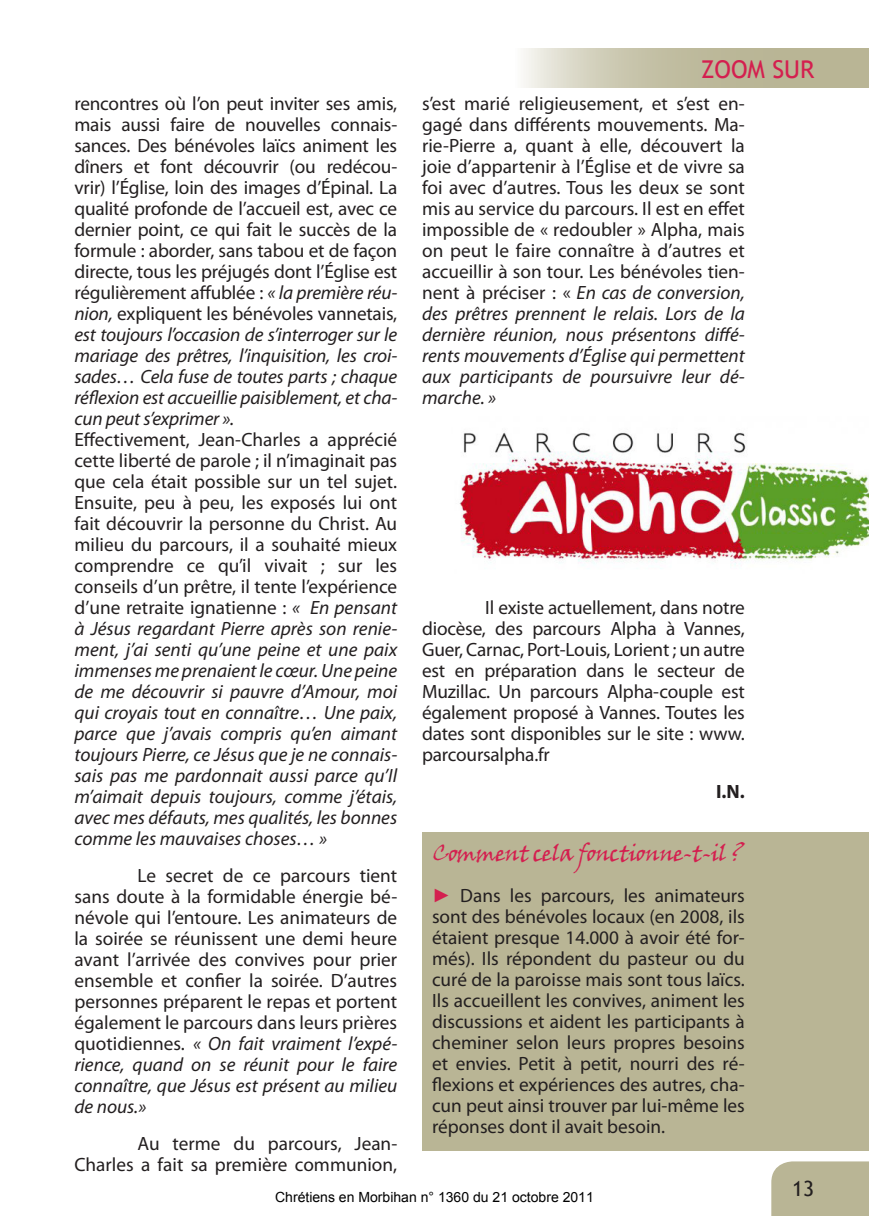
<style>
.page{position:relative;width:869px;height:1216px;background:#fff}
.page>*{position:absolute;margin:0;border:0;box-sizing:border-box;transform-origin:0 0}
.t1{font:24.5px "Trebuchet MS";color:#d41f4f}
.t2{font:22.75px "Viner Hand ITC";letter-spacing:-.03em;color:#d41f4f}
.t3{font:21px "Trebuchet MS";color:#231f20}
.t4{font:19.25px/21px "Myriad Pro";color:#231f20;text-align:justify}
.t5{font:italic 19.25px/21px "Myriad Pro";color:#231f20;text-align:justify}
.t6{font:700 19.25px "Myriad Pro";color:#231f20}
.t7{font:14px "Arial";color:#000}
.s1{font-style:italic}
.s2{font-style:normal}
.s3{font-family:"Times New Roman";font-style:italic;color:#d41f4f}
</style>
<div class="page">
<div style="left:422px;top:832px;width:446px;height:319px;background:#b9b595"></div>
<svg style="left:523px;top:49px;width:345px;height:39px;background:#c6c3a9"></svg>
<img style="left:459px;top:432px;width:409px;height:133px">
<div style="left:771px;top:1161px;width:98px;height:55px;background:#b9b595"></div>
<p class="t4" style="left:74px;top:93px;width:324px">rencontres où l’on peut inviter ses amis, mais aussi faire de nouvelles connais&shy;sances. Des bénévoles laïcs animent les dîners et font découvrir (ou redécou&shy;vrir) l’Église, loin des images d’Épinal. La qualité profonde de l’accueil est, avec ce dernier point, ce qui fait le succès de la formule : aborder, sans tabou et de façon directe, tous les préjugés dont l’Église est régulièrement affublée : <span class="s1">« la première réu&shy;nion,</span> expliquent les bénévoles vannetais, <span class="s1">est toujours l’occasion de s’interroger sur le mariage des prêtres, l’inquisition, les croi&shy;sades… Cela fuse de toutes parts ; chaque réflexion est accueillie paisiblement, et cha&shy;cun peut s’exprimer ».</span></p>
<p class="t5" style="left:74px;top:429px;width:324px"><span class="s2">Effectivement, Jean-Charles a apprécié cette liberté de parole ; il n’imaginait pas que cela était possible sur un tel sujet.<br>Ensuite, peu à peu, les exposés lui ont fait découvrir la personne du Christ. Au milieu du parcours, il a souhaité mieux comprendre ce qu’il vivait ; sur les conseils d’un prêtre, il tente l’expérience d’une retraite ignatienne :</span> « En pensant à Jésus regardant Pierre après son renie&shy;ment, j’ai senti qu’une peine et une paix immenses me prenaient le cœur. Une peine de me découvrir si pauvre d’Amour, moi qui croyais tout en connaître… Une paix, parce que j’avais compris qu’en aimant toujours Pierre, ce Jésus que je ne connais&shy;sais pas me pardonnait aussi parce qu’Il m’aimait depuis toujours, comme j’étais, avec mes défauts, mes qualités, les bonnes comme les mauvaises choses… »</p>
<p class="t4" style="left:74px;top:864px;width:324px;text-indent:63px">Le secret de ce parcours tient sans doute à la formidable énergie bé&shy;névole qui l’entoure. Les animateurs de la soirée se réunissent une demi heure avant l’arrivée des convives pour prier ensemble et confier la soirée. D’autres personnes préparent le repas et portent également le parcours dans leurs prières quotidiennes. <span class="s1">« On fait vraiment l’expé&shy;rience, quand on se réunit pour le faire connaître, que Jésus est présent au milieu de nous.»</span></p>
<p class="t4" style="left:74px;top:1132px;width:324px;text-align:right">Au terme du parcours, Jean-<br>Charles a fait sa première communion,</p>
<p class="t1" style="left:700px;top:55px;width:115px">ZOOM SUR</p>
<p class="t4" style="left:422px;top:93px;width:324px">s’est marié religieusement, et s’est en&shy;gagé dans différents mouvements. Ma&shy;rie-Pierre a, quant à elle, découvert la joie d’appartenir à l’Église et de vivre sa foi avec d’autres. Tous les deux se sont mis au service du parcours. Il est en effet impossible de « redoubler » Alpha, mais on peut le faire connaître à d’autres et accueillir à son tour. Les bénévoles tien&shy;nent à préciser : « <span class="s1">En cas de conversion, des prêtres prennent le relais. Lors de la dernière réunion, nous présentons diffé&shy;rents mouvements d’Église qui permettent aux participants de poursuivre leur dé&shy;marche. »</span></p>
<p class="t4" style="left:422px;top:597px;width:324px;text-indent:63px">Il existe actuellement, dans notre diocèse, des parcours Alpha à Vannes, Guer, Carnac, Port-Louis, Lorient ; un autre est en préparation dans le secteur de Muzillac. Un parcours Alpha-couple est également proposé à Vannes. Toutes les dates sont disponibles sur le site : www. parcoursalpha.fr</p>
<p class="t6" style="left:715px;top:779px;width:30px">I.N.</p>
<p class="t2" style="left:432px;top:838px;width:313px">Comment cela fonctionne-t-il ?</p>
<p class="t4" style="left:432px;top:884px;width:314px"><span class="s3">►</span> Dans les parcours, les animateurs sont des bénévoles locaux (en 2008, ils étaient presque 14.000 à avoir été for&shy;més). Ils répondent du pasteur ou du curé de la paroisse mais sont tous laïcs.<br>Ils accueillent les convives, animent les discussions et aident les participants à cheminer selon leurs propres besoins et envies. Petit à petit, nourri des ré&shy;flexions et expériences des autres, cha&shy;cun peut ainsi trouver par lui-même les réponses dont il avait besoin.</p>
<p class="t7" style="left:275px;top:1187px;width:320px">Chrétiens en Morbihan n° 1360 du 21 octobre 2011</p>
<p class="t3" style="left:791px;top:1176px;width:24px">13</p>
</div>
